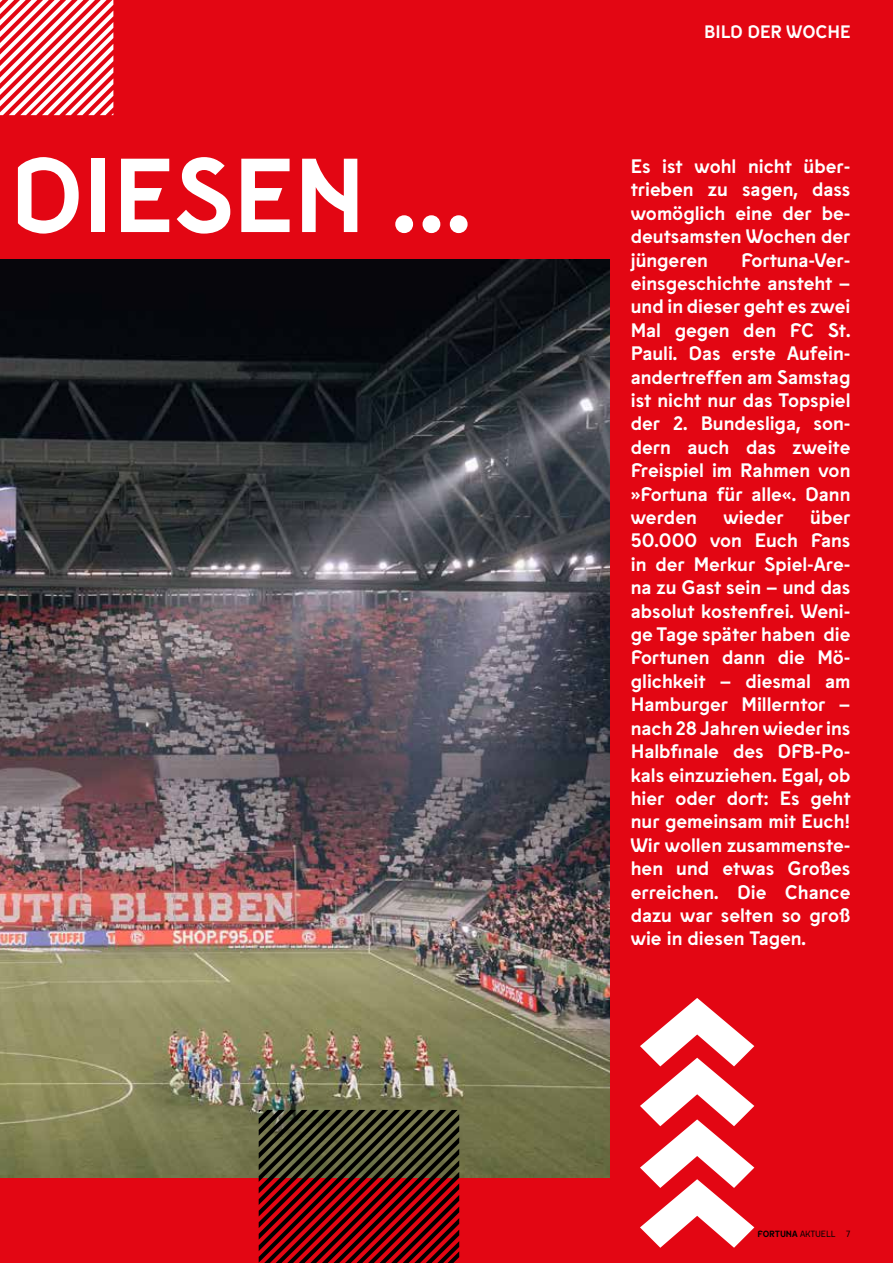
<style>
.page{position:relative;width:893px;height:1263px;background:#e30613}
.page>*{position:absolute;margin:0;border:0;box-sizing:border-box;transform-origin:0 0}
.t1{font:700 104.85px "Fortuna Sans";color:#fff}
.t2{font:700 19.5px/23.4px "Fortuna Sans";color:#fff;text-align:justify}
.t3{font:700 18px "Fortuna Sans";color:#fff}
.t4{font:9px "Fortuna Sans";letter-spacing:.005em;color:#000}
.s1{font-weight:700}
</style>
<div class="page">
<img style="left:0;top:259px;width:609px;height:919px">
<svg style="left:0;top:0;width:113px;height:115px"></svg>
<svg style="left:259px;top:1110px;width:201px;height:153px"></svg>
<svg style="left:640px;top:998px;width:114px;height:250px"></svg>
<h1 class="t1" style="left:10px;top:112px;width:470px">DIESEN …</h1>
<p class="t3" style="left:704px;top:17px;width:148px">BILD DER WOCHE</p>
<p class="t2" style="left:631px;top:153px;width:221px">Es ist wohl nicht über&shy;trieben zu sagen, dass womöglich eine der be&shy;deutsamsten Wochen der jüngeren</p>
<p class="t2" style="left:631px;top:247px;width:221px;text-indent:110px">Fortuna-Ver&shy;einsgeschichte ansteht – und in dieser geht es zwei Mal gegen den FC St.<br>Pauli. Das erste Aufein&shy;andertreffen am Samstag ist nicht nur das Topspiel der 2. Bundesliga, son&shy;dern auch das zweite Freispiel im Rahmen von »Fortuna für alle«. Dann werden</p>
<p class="t2" style="left:631px;top:504px;width:221px;text-indent:179px">über 50.000 von Euch Fans in der Merkur Spiel-Are&shy;na zu Gast sein – und das absolut kostenfrei. Weni&shy;ge Tage später haben die Fortunen dann die Mö&shy;glichkeit – diesmal am Hamburger Millerntor – nach 28 Jahren wieder ins Halbfinale des DFB-Po&shy;kals einzuziehen. Egal, ob hier oder dort: Es geht nur gemeinsam mit Euch!<br>Wir wollen zusammenste&shy;hen und etwas Großes erreichen. Die Chance dazu war selten so groß wie in diesen Tagen.</p>
<p class="t2" style="left:723px;top:504px;width:62px">wieder</p>
<p class="t4" style="left:757px;top:1227px;width:95px"><span class="s1">FORTUNA</span> AKTUELL 7</p>
</div>
